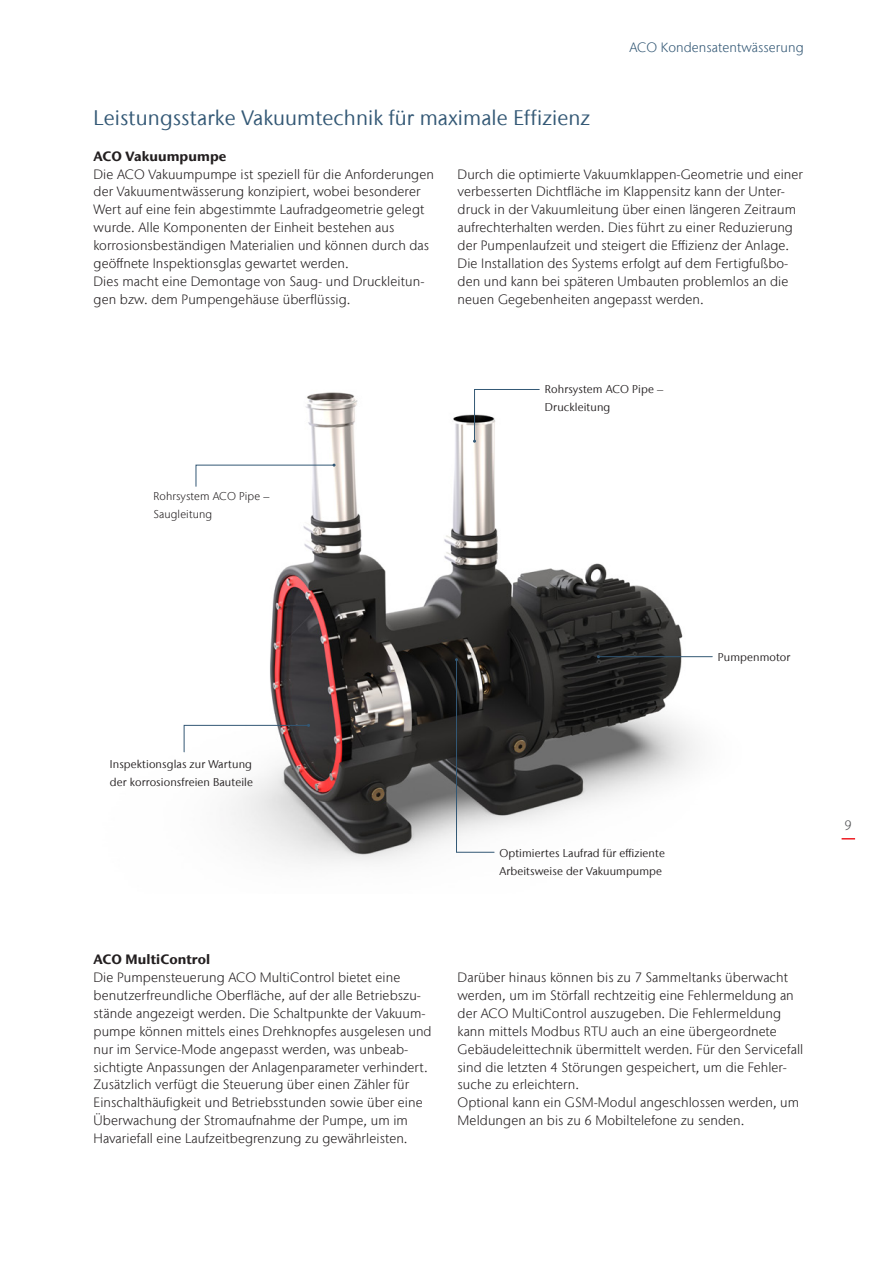
<style>
.page{position:relative;width:893px;height:1263px;background:#fff}
.page>*{position:absolute;margin:0;border:0;box-sizing:border-box;transform-origin:0 0}
.Intermediate_heading{font:21px "Stone Sans IIITC Com";letter-spacing:.005em;color:#335875}
.Body_copy{font:300 13.5px/17.9px "Stone Sans IIITC Com";letter-spacing:.005em;color:#231f20}
.t1{font:300 13.5px "Stone Sans IIITC Com";letter-spacing:.005em;color:#335875}
.Subheadline{font:700 13.5px "Stone Sans IIITC Com";letter-spacing:.005em;color:#231f20}
.Body_copy-2{font:700 13.5px "Stone Sans IIITC Com";letter-spacing:.005em;color:#231f20}
.t2{font:300 13.5px "Stone Sans IIITC Com";color:#57585a}
.t3{font:11.25px/17.9px "Stone Sans IIITC Com";letter-spacing:.01em;color:#231f20}
.t4{font:300 11.25px/17.9px "Stone Sans IIITC Com";letter-spacing:.01em;color:#231f20}
</style>
<div class="page">
<svg style="left:842px;top:838px;width:13px;height:1px"></svg>
<img style="left:231px;top:392px;width:482px;height:472px">
<hr style="left:598px;top:656px;width:114px;height:1px;background:#335875">
<svg style="left:455px;top:658px;width:40px;height:195px;background:#585858"></svg>
<svg style="left:195px;top:464px;width:141px;height:23px"></svg>
<svg style="left:183px;top:724px;width:127px;height:29px"></svg>
<svg style="left:473px;top:389px;width:67px;height:54px"></svg>
<p class="t1" style="left:629px;top:38px;width:176px">ACO Kondensatentwässerung</p>
<p class="Intermediate_heading" style="left:94px;top:105px;width:498px">Leistungsstarke Vakuumtechnik für maximale Effizienz</p>
<p class="Body_copy-2" style="left:94px;top:147px;width:134px">ACO Vakuumpumpe</p>
<p class="Body_copy" style="left:94px;top:165px;width:342px">Die ACO Vakuumpumpe ist speziell für die Anforderungen der Vakuumentwässerung konzipiert, wobei besonderer Wert auf eine fein abgestimmte Laufradgeometrie gelegt wurde. Alle Komponenten der Einheit bestehen aus korrosionsbeständigen Materialien und können durch das geöffnete Inspektionsglas gewartet werden.</p>
<p class="Body_copy" style="left:94px;top:272px;width:332px">Dies macht eine Demontage von Saug- und Druckleitun&shy;gen bzw. dem Pumpengehäuse überflüssig.</p>
<p class="Body_copy" style="left:458px;top:165px;width:347px">Durch die optimierte Vakuumklappen-Geometrie und einer verbesserten Dichtfläche im Klappensitz kann der Unter&shy;druck in der Vakuumleitung über einen längeren Zeitraum aufrechterhalten werden. Dies führt zu einer Reduzierung der Pumpenlaufzeit und steigert die Effizienz der Anlage.<br>Die Installation des Systems erfolgt auf dem Fertigfußbo&shy;den und kann bei späteren Umbauten problemlos an die neuen Gegebenheiten angepasst werden.</p>
<p class="t4" style="left:153px;top:487px;width:118px">Rohrsystem ACO Pipe –<br>Saugleitung</p>
<p class="t3" style="left:545px;top:380px;width:120px">Rohrsystem ACO Pipe –</p>
<p class="t3" style="left:545px;top:398px;width:67px">Druckleitung</p>
<p class="t3" style="left:718px;top:648px;width:74px">Pumpenmotor</p>
<p class="t3" style="left:110px;top:755px;width:145px">Inspektionsglas zur Wartung der korrosionsfreien Bauteile</p>
<p class="t3" style="left:499px;top:844px;width:167px">Optimiertes Laufrad für effiziente<br>Arbeitsweise der Vakuumpumpe</p>
<p class="Subheadline" style="left:94px;top:951px;width:118px">ACO MultiControl</p>
<p class="Body_copy" style="left:94px;top:968px;width:340px">Die Pumpensteuerung ACO MultiControl bietet eine benutzerfreundliche Oberfläche, auf der alle Betriebszu&shy;stände angezeigt werden. Die Schaltpunkte der Vakuum&shy;pumpe können mittels eines Drehknopfes ausgelesen und nur im Service-Mode angepasst werden, was unbeab&shy;sichtigte Anpassungen der Anlagenparameter verhindert.<br>Zusätzlich verfügt die Steuerung über einen Zähler für Einschalthäufigkeit und Betriebsstunden sowie über eine Überwachung der Stromaufnahme der Pumpe, um im Havariefall eine Laufzeitbegrenzung zu gewährleisten.</p>
<p class="Body_copy" style="left:458px;top:968px;width:347px">Darüber hinaus können bis zu 7 Sammeltanks überwacht werden, um im Störfall rechtzeitig eine Fehlermeldung an der ACO MultiControl auszugeben. Die Fehlermeldung kann mittels Modbus RTU auch an eine übergeordnete Gebäudeleittechnik übermittelt werden. Für den Servicefall sind die letzten 4 Störungen gespeichert, um die Fehler&shy;suche zu erleichtern.</p>
<p class="Body_copy" style="left:458px;top:1093px;width:343px">Optional kann ein GSM-Modul angeschlossen werden, um<br>Meldungen an bis zu 6 Mobiltelefone zu senden.</p>
<p class="t2" style="left:845px;top:816px;width:9px">9</p>
</div>
